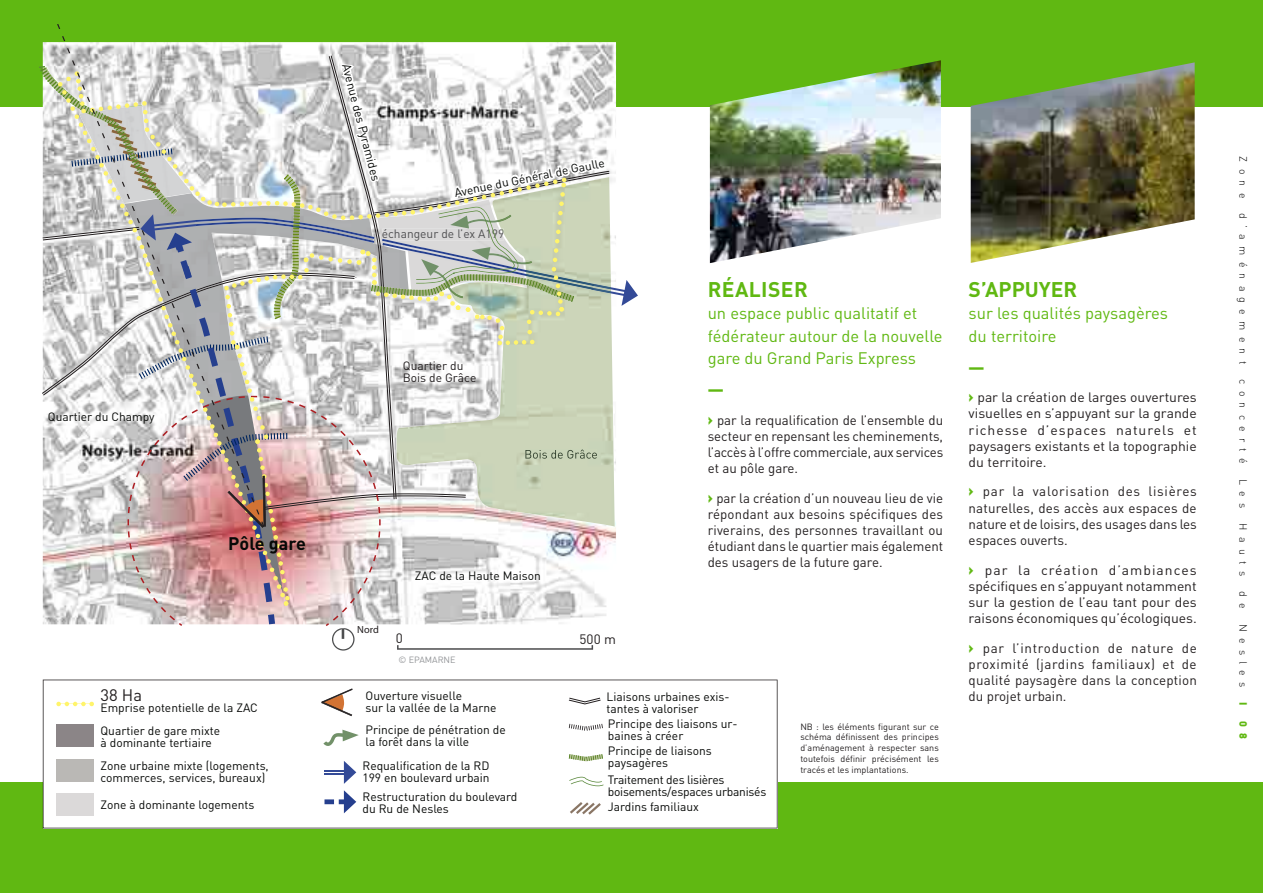
<style>
.page{position:relative;width:1263px;height:893px;background:#fff}
.page>*{position:absolute;margin:0;border:0;box-sizing:border-box;transform-origin:0 0}
.t1{font:700 21px "DIN";color:#60b812}
.t2{font:700 21px "DIN";letter-spacing:.02em;color:#60b812}
.t3{font:700 18px "DIN";color:#070907}
.t4{font:16.5px/22.5px "DIN";color:#60b812}
.t5{font:16.5px "DIN";color:#231f20}
.t6{font:900 15px "DIN";color:#60b812}
.t7{font:13.5px/16.2px "DIN";color:#231f20;text-align:justify}
.t8{font:12px/12px "DIN";color:#070907}
.t9{font:12px/12px "DIN";letter-spacing:-.02em;color:#070907}
.t10{font:12px/12px "DIN";color:#231f20}
.t11{font:12px "DIN";color:#505052}
.t12{font:300 10.5px "DIN";letter-spacing:.6em;color:#000}
.t13{font:900 10.5px "DIN";color:#60b812}
.t14{font:10.35px "Myriad Pro";color:#231f20}
.t15{font:9px/10.8px "DIN";color:#231f20;text-align:justify}
.t16{font:9px "DIN";color:#939598}
.s1{font-weight:900;font-size:15px;color:#60b812}
</style>
<div class="page">
<div style="left:0;top:0;width:1263px;height:106px;background:#60b812"></div>
<div style="left:0;top:782px;width:1263px;height:111px;background:#60b812"></div>
<svg style="left:43px;top:680px;width:734px;height:148px"></svg>
<img style="left:971px;top:62px;width:224px;height:201px">
<img style="left:710px;top:60px;width:231px;height:203px">
<img style="left:43px;top:42px;width:573px;height:14px">
<svg style="left:56px;top:702px;width:38px;height:4px"></svg>
<svg style="left:324px;top:790px;width:32px;height:23px"></svg>
<svg style="left:324px;top:761px;width:32px;height:23px"></svg>
<svg style="left:321px;top:688px;width:32px;height:28px"></svg>
<svg style="left:570px;top:802px;width:31px;height:13px"></svg>
<div style="left:56px;top:760px;width:38px;height:22px;background:#bab8b5"></div>
<div style="left:56px;top:794px;width:38px;height:22px;background:#dbd9d9"></div>
<svg style="left:569px;top:724px;width:34px;height:7px"></svg>
<svg style="left:569px;top:698px;width:32px;height:6px"></svg>
<svg style="left:569px;top:754px;width:34px;height:7px"></svg>
<svg style="left:569px;top:777px;width:35px;height:9px"></svg>
<svg style="left:323px;top:730px;width:36px;height:16px"></svg>
<div style="left:56px;top:725px;width:38px;height:22px;background:#8b8587"></div>
<svg style="left:57px;top:24px;width:207px;height:32px"></svg>
<svg style="left:39px;top:56px;width:599px;height:595px"></svg>
<p class="t8" style="left:48px;top:411px;width:108px">Quartier du Champy</p>
<p class="t5" style="left:101px;top:685px;width:43px">38 Ha</p>
<h2 class="t3" style="left:228px;top:531px;width:79px">Pôle gare</h2>
<p class="t8" style="left:101px;top:702px;width:159px">Emprise potentielle de la ZAC</p>
<p class="t8" style="left:101px;top:724px;width:121px">Quartier de gare mixte à dominante tertiaire</p>
<p class="t8" style="left:100px;top:759px;width:170px">Zone urbaine mixte (logements, commerces, services, bureaux)</p>
<p class="t8" style="left:100px;top:798px;width:156px">Zone à dominante logements</p>
<p class="t8" style="left:353px;top:63px;width:122px;rotate:76deg">Avenue des Pyramides</p>
<p class="t8" style="left:453px;top:186px;width:154px;rotate:-11deg">Avenue du Général de Gaulle</p>
<p class="t11" style="left:382px;top:226px;width:124px">échangeur de l’ex A199</p>
<p class="t10" style="left:403px;top:360px;width:75px">Quartier du<br>Bois de Grâce</p>
<p class="t14" style="left:357px;top:623px;width:23px">Nord</p>
<p class="t8" style="left:415px;top:570px;width:128px">ZAC de la Haute Maison</p>
<p class="t7" style="left:396px;top:630px;width:9px">0</p>
<p class="t7" style="left:580px;top:630px;width:38px">500 m</p>
<p class="t16" style="left:398px;top:654px;width:59px">© EPAMARNE</p>
<h1 class="t2" style="left:708px;top:275px;width:102px">RÉALISER</h1>
<p class="t4" style="left:708px;top:301px;width:236px">un espace public qualitatif et fédérateur autour de la nouvelle gare du Grand Paris Express</p>
<p class="t6" style="left:708px;top:380px;width:17px">—</p>
<p class="t7" style="left:708px;top:411px;width:237px"><span class="s1">›</span> par la requalification de l’ensemble du secteur en repensant les cheminements, l’accès à l’offre commerciale, aux services et au pôle gare.</p>
<p class="t7" style="left:708px;top:489px;width:237px"><span class="s1">›</span> par la création d’un nouveau lieu de vie répondant aux besoins spécifiques des riverains, des personnes travaillant ou étudiant dans le quartier mais également des usagers de la future gare.</p>
<p class="t8" style="left:366px;top:690px;width:133px">Ouverture visuelle<br>sur la vallée de la Marne</p>
<p class="t8" style="left:606px;top:691px;width:124px">Liaisons urbaines exis&shy;tantes à valoriser</p>
<p class="t8" style="left:608px;top:718px;width:131px">Principe des liaisons ur&shy;baines à créer</p>
<p class="t8" style="left:365px;top:723px;width:142px">Principe de pénétration de la forêt dans la ville</p>
<p class="t8" style="left:608px;top:745px;width:106px">Principe de liaisons</p>
<p class="t8" style="left:362px;top:760px;width:129px">Requalification de la RD</p>
<p class="t8" style="left:608px;top:757px;width:62px">paysagères</p>
<p class="t8" style="left:362px;top:772px;width:129px">199 en boulevard urbain</p>
<p class="t9" style="left:608px;top:773px;width:160px">Traitement des lisières boisements/espaces urbanisés</p>
<p class="t8" style="left:362px;top:790px;width:156px">Restructuration du boulevard du Ru de Nesles</p>
<p class="t8" style="left:608px;top:801px;width:93px">Jardins familiaux</p>
<p class="t15" style="left:800px;top:721px;width:140px">NB : les éléments figurant sur ce schéma définissent des principes d’aménagement à respecter sans toutefois définir précisément les tracés et les implantations.</p>
<h1 class="t1" style="left:969px;top:275px;width:110px">S’APPUYER</h1>
<p class="t4" style="left:969px;top:302px;width:201px">sur les qualités paysagères du territoire</p>
<p class="t6" style="left:969px;top:357px;width:17px">—</p>
<p class="t7" style="left:969px;top:389px;width:230px"><span class="s1">›</span> par la création de larges ouvertures visuelles en s’appuyant sur la grande richesse d’espaces naturels et paysagers existants et la topographie du territoire.</p>
<p class="t7" style="left:969px;top:483px;width:230px"><span class="s1">›</span> par la valorisation des lisières naturelles, des accès aux espaces de nature et de loisirs, des usages dans les espaces ouverts.</p>
<p class="t7" style="left:969px;top:561px;width:230px"><span class="s1">›</span> par la création d’ambiances spécifiques en s’appuyant notamment sur la gestion de l’eau tant pour des raisons économiques qu’écologiques.</p>
<p class="t7" style="left:969px;top:639px;width:230px"><span class="s1">›</span> par l’introduction de nature de proximité (jardins familiaux) et de qualité paysagère dans la conception du projet urbain.</p>
<p class="t12" style="left:1249px;top:156px;width:43px;rotate:90deg">Zone</p>
<p class="t12" style="left:1249px;top:213px;width:152px;rotate:90deg">d’aménagement</p>
<p class="t12" style="left:1249px;top:379px;width:86px;rotate:90deg">concerté</p>
<p class="t12" style="left:1249px;top:479px;width:31px;rotate:90deg">Les</p>
<p class="t12" style="left:1249px;top:523px;width:54px;rotate:90deg">Hauts</p>
<p class="t12" style="left:1249px;top:591px;width:19px;rotate:90deg">d e</p>
<p class="t12" style="left:1249px;top:624px;width:65px;rotate:90deg">Nesles</p>
<p class="t13" style="left:1250px;top:702px;width:5px;rotate:90deg">I</p>
<p class="t13" style="left:1250px;top:721px;width:19px;rotate:90deg">0 8</p>
</div>
